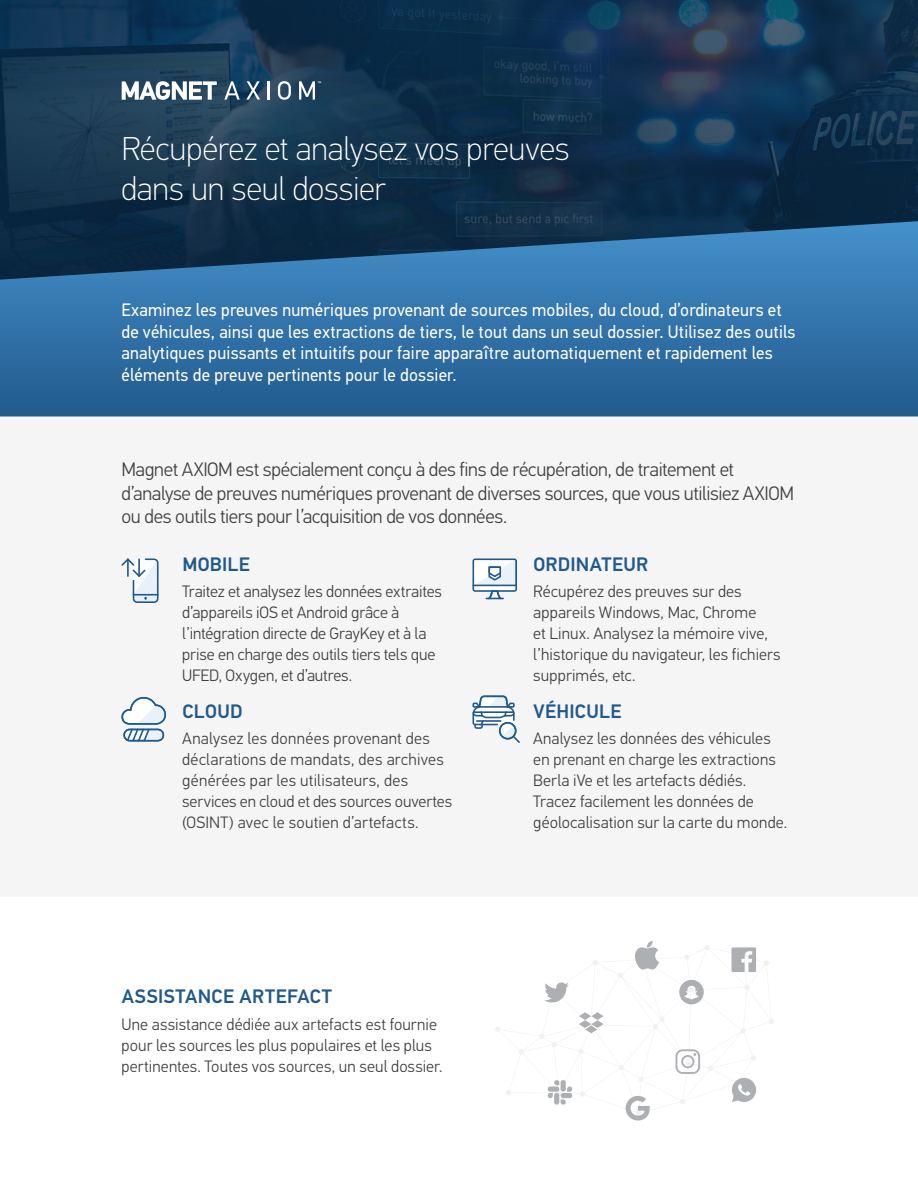
<style>
.page{position:relative;width:918px;height:1188px;background:#fff}
.page>*{position:absolute;margin:0;border:0;box-sizing:border-box;transform-origin:0 0}
.t1{font:100 33px/39.6px "PF Din Text Pro";letter-spacing:-.01em;color:#fff}
.t2{font:300 19.5px/23.4px "PF Din Text Pro";letter-spacing:-.015em;color:#3e3f3f}
.t3{font:500 19.5px "PF Din Text Pro";letter-spacing:.015em;color:#20598b}
.t4{font:18px/21.6px "PF Din Text Pro";letter-spacing:.01em;color:#fff}
.Body{font:300 16.5px/21px "PF Din Text Pro";letter-spacing:.005em;color:#3e3f3f}
</style>
<div class="page">
<img style="left:0;top:0;width:918px;height:221px">
<div style="left:51px;top:64px;width:581px;height:214px;background:#231f20;opacity:.5"></div>
<div style="left:0;top:399px;width:918px;height:497px;background:#f5f5f5"></div>
<svg style="left:122px;top:81px;width:95px;height:19px"></svg>
<svg style="left:224px;top:81px;width:16px;height:19px"></svg>
<svg style="left:246px;top:81px;width:14px;height:19px"></svg>
<hr style="left:267px;top:81px;width:3px;height:19px;background:#fff">
<svg style="left:278px;top:81px;width:13px;height:19px"></svg>
<svg style="left:299px;top:81px;width:22px;height:19px"></svg>
<svg style="left:495px;top:945px;width:279px;height:166px"></svg>
<svg style="left:544px;top:982px;width:25px;height:20px"></svg>
<svg style="left:731px;top:947px;width:25px;height:25px"></svg>
<svg style="left:676px;top:1049px;width:24px;height:25px"></svg>
<svg style="left:547px;top:1080px;width:26px;height:25px"></svg>
<svg style="left:579px;top:1012px;width:25px;height:21px"></svg>
<svg style="left:626px;top:1096px;width:24px;height:24px"></svg>
<svg style="left:679px;top:979px;width:25px;height:25px"></svg>
<svg style="left:635px;top:941px;width:24px;height:29px"></svg>
<svg style="left:732px;top:1078px;width:24px;height:24px"></svg>
<svg style="left:0;top:221px;width:918px;height:195px;background:#2b6698"></svg>
<svg style="left:472px;top:696px;width:48px;height:47px"></svg>
<svg style="left:472px;top:558px;width:45px;height:41px"></svg>
<svg style="left:121px;top:558px;width:38px;height:45px"></svg>
<svg style="left:121px;top:696px;width:45px;height:46px"></svg>
<p class="t1" style="left:122px;top:130px;width:450px">Récupérez et analysez vos preuves dans un seul dossier</p>
<p class="t4" style="left:122px;top:299px;width:676px">Examinez les preuves numériques provenant de sources mobiles, du cloud, d’ordinateurs et de véhicules, ainsi que les extractions de tiers, le tout dans un seul dossier. Utilisez des outils analytiques puissants et intuitifs pour faire apparaître automatiquement et rapidement les éléments de preuve pertinents pour le dossier.</p>
<h4 class="t2" style="left:122px;top:458px;width:674px">Magnet AXIOM est spécialement conçu à des fins de récupération, de traitement et d’analyse de preuves numériques provenant de diverses sources, que vous utilisiez AXIOM ou des outils tiers pour l’acquisition de vos données.</h4>
<h2 class="t3" style="left:182px;top:552px;width:69px">MOBILE</h2>
<h2 class="t3" style="left:533px;top:552px;width:117px">ORDINATEUR</h2>
<p class="Body" style="left:182px;top:581px;width:261px">Traitez et analysez les données extraites d’appareils iOS et Android grâce à l’intégration directe de GrayKey et à la prise en charge des outils tiers tels que UFED, Oxygen, et d’autres.</p>
<p class="Body" style="left:533px;top:581px;width:249px">Récupérez des preuves sur des appareils Windows, Mac, Chrome<br>et Linux. Analysez la mémoire vive, l’historique du navigateur, les fichiers supprimés, etc.</p>
<h2 class="t3" style="left:182px;top:700px;width:62px">CLOUD</h2>
<h2 class="t3" style="left:533px;top:700px;width:90px">VÉHICULE</h2>
<p class="Body" style="left:182px;top:728px;width:272px">Analysez les données provenant des déclarations de mandats, des archives générées par les utilisateurs, des services en cloud et des sources ouvertes (OSINT) avec le soutien d’artefacts.</p>
<p class="Body" style="left:533px;top:728px;width:255px">Analysez les données des véhicules en prenant en charge les extractions Berla iVe et les artefacts dédiés.<br>Tracez facilement les données de géolocalisation sur la carte du monde.</p>
<h2 class="t3" style="left:122px;top:984px;width:212px">ASSISTANCE ARTEFACT</h2>
<p class="Body" style="left:122px;top:1014px;width:322px">Une assistance dédiée aux artefacts est fournie pour les sources les plus populaires et les plus pertinentes. Toutes vos sources, un seul dossier.</p>
</div>
